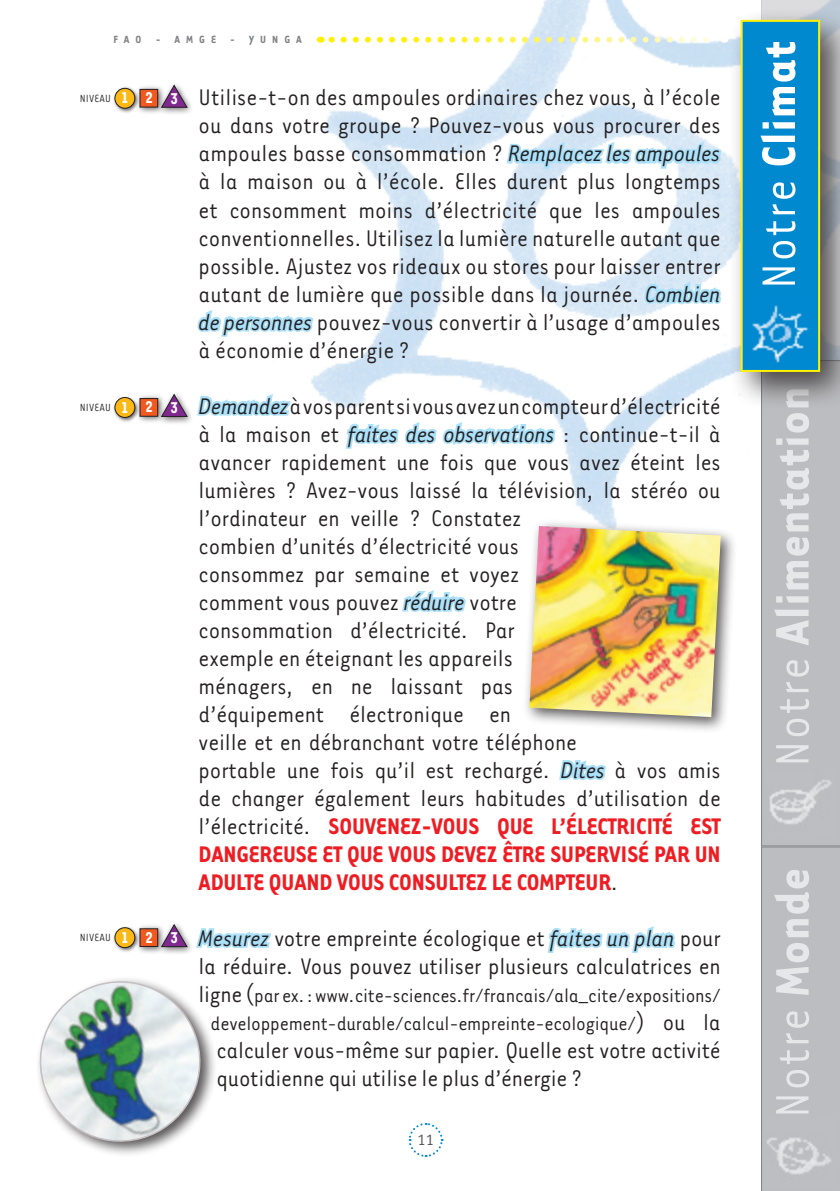
<style>
.page{position:relative;width:840px;height:1191px;background:#fff}
.page>*{position:absolute;margin:0;border:0;box-sizing:border-box;transform-origin:0 0}
.t1{font:700 54px "Tarzana Narrow";letter-spacing:.02em;color:#e6e7e9}
.t2{font:700 54px "Tarzana Narrow";letter-spacing:.02em;color:#fff}
.t3{font:54px "Tarzana Narrow";letter-spacing:.02em;color:#e6e7e9}
.IndentedTXTcat{font:26px/28px "Tarzana Narrow";letter-spacing:-.005em;color:#231f20}
.IndentedTXTcat-2{font:22px/28px "Tarzana Narrow";letter-spacing:-.01em;color:#231f20;text-align:center}
.Txt_introPage{font:700 18px "Tarzana Narrow";color:#fff}
.t4{font:16px "Officina Sans";color:#57585a}
.Txt_introPage-2{font:12px "Tarzana Narrow";color:#231f20}
.t5{font:700 12px "Tarzana Narrow";letter-spacing:.5em;color:#808285}
.s1{font-style:italic}
.s2{font-weight:700;color:#ee1d23}
.s3{font-size:26px}
.s4{font-weight:400}
.s5{font-weight:700}
</style>
<div class="page">
<img style="left:311px;top:0;width:415px;height:517px">
<svg style="left:761px;top:0;width:78px;height:1191px;background:#b3b4b7"></svg>
<div style="left:763px;top:1116px;width:72px;height:71px;background:#bcbdc0"></div>
<img style="left:767px;top:1138px;width:64px;height:36px">
<div style="left:726px;top:6px;width:113px;height:414px;background:#231f20;opacity:.75"></div>
<div style="left:740px;top:20px;width:79px;height:352px;background:#0089cf;border:2px solid #fff101"></div>
<img style="left:752px;top:305px;width:56px;height:58px">
<svg style="left:408px;top:1122px;width:35px;height:35px"></svg>
<svg style="left:331px;top:37px;width:386px;height:6px"></svg>
<svg style="left:504px;top:106px;width:219px;height:65px"></svg>
<svg style="left:641px;top:246px;width:82px;height:62px;background:#d2e9f7"></svg>
<svg style="left:197px;top:306px;width:118px;height:33px"></svg>
<svg style="left:203px;top:394px;width:88px;height:22px"></svg>
<svg style="left:343px;top:418px;width:214px;height:35px"></svg>
<svg style="left:402px;top:590px;width:64px;height:22px"></svg>
<svg style="left:559px;top:760px;width:47px;height:20px"></svg>
<svg style="left:203px;top:928px;width:68px;height:20px"></svg>
<svg style="left:547px;top:926px;width:129px;height:27px"></svg>
<div style="left:113px;top:396px;width:33px;height:33px;background:#231f20;opacity:.7"></div>
<div style="left:115px;top:397px;width:20px;height:20px;background:#fcb814;border-radius:50%"></div>
<div style="left:115px;top:397px;width:20px;height:20px;border:1px solid #231f20;border-radius:50%"></div>
<div style="left:135px;top:393px;width:38px;height:38px;background:#231f20;opacity:.7"></div>
<div style="left:140px;top:398px;width:18px;height:18px;background:#f15921"></div>
<div style="left:140px;top:398px;width:18px;height:18px;border:1px solid #231f20"></div>
<div style="left:156px;top:390px;width:47px;height:41px;background:#231f20;opacity:.7"></div>
<svg style="left:161px;top:394px;width:26px;height:23px"></svg>
<div style="left:113px;top:87px;width:33px;height:33px;background:#231f20;opacity:.7"></div>
<div style="left:115px;top:88px;width:20px;height:20px;background:#fcb814;border-radius:50%"></div>
<div style="left:115px;top:88px;width:20px;height:20px;border:1px solid #231f20;border-radius:50%"></div>
<div style="left:135px;top:84px;width:38px;height:38px;background:#231f20;opacity:.7"></div>
<div style="left:140px;top:89px;width:18px;height:18px;background:#f15921"></div>
<div style="left:140px;top:89px;width:18px;height:18px;border:1px solid #231f20"></div>
<div style="left:156px;top:81px;width:47px;height:41px;background:#231f20;opacity:.7"></div>
<svg style="left:161px;top:85px;width:26px;height:23px"></svg>
<div style="left:113px;top:926px;width:33px;height:33px;background:#231f20;opacity:.7"></div>
<div style="left:115px;top:927px;width:20px;height:20px;background:#fcb814;border-radius:50%"></div>
<div style="left:115px;top:927px;width:20px;height:20px;border:1px solid #231f20;border-radius:50%"></div>
<div style="left:135px;top:923px;width:38px;height:38px;background:#231f20;opacity:.7"></div>
<div style="left:140px;top:928px;width:18px;height:18px;background:#f15921"></div>
<div style="left:140px;top:928px;width:18px;height:18px;border:1px solid #231f20"></div>
<div style="left:156px;top:920px;width:47px;height:41px;background:#231f20;opacity:.7"></div>
<svg style="left:161px;top:924px;width:26px;height:23px"></svg>
<div style="left:520px;top:517px;width:225px;height:225px;background:#231f20;opacity:.75"></div>
<img style="left:529px;top:526px;width:191px;height:191px">
<svg style="left:38px;top:979px;width:170px;height:170px"></svg>
<p class="t5" style="left:113px;top:32px;width:190px">FAO - AMGE - YUNGA</p>
<p class="Txt_introPage-2" style="left:80px;top:91px;width:12px">Niveau</p>
<p class="Txt_introPage" style="left:121px;top:87px;width:9px">1</p>
<p class="Txt_introPage" style="left:145px;top:87px;width:9px">2</p>
<p class="Txt_introPage" style="left:170px;top:87px;width:9px">3</p>
<p class="Txt_introPage-2" style="left:80px;top:400px;width:12px">Niveau</p>
<p class="Txt_introPage" style="left:121px;top:396px;width:9px">1</p>
<p class="Txt_introPage" style="left:145px;top:396px;width:9px">2</p>
<p class="Txt_introPage" style="left:170px;top:396px;width:9px">3</p>
<p class="Txt_introPage-2" style="left:80px;top:930px;width:12px">Niveau</p>
<p class="Txt_introPage" style="left:121px;top:926px;width:9px">1</p>
<p class="Txt_introPage" style="left:145px;top:926px;width:9px">2</p>
<p class="Txt_introPage" style="left:170px;top:926px;width:9px">3</p>
<p class="IndentedTXTcat" style="left:198px;top:82px;width:523px;text-align:justify">Utilise-t-on des ampoules ordinaires chez vous, à l’école ou dans votre groupe ? Pouvez-vous vous procurer des ampoules basse consommation ? <span class="s1">Remplacez les ampoules </span>à la maison ou à l’école. Elles durent plus longtemps et consomment moins d’électricité que les ampoules conventionnelles. Utilisez la lumière naturelle autant que possible. Ajustez vos rideaux ou stores pour laisser entrer autant de lumière que possible dans la journée. <span class="s1">Combien de personnes</span> pouvez-vous convertir à l’usage d’ampoules à économie d’énergie ?</p>
<p class="IndentedTXTcat" style="left:198px;top:390px;width:523px"><span class="s1">Demandez</span> à vos parent si vous avez un compteur d’électricité à la maison et <span class="s1">faites des observations</span> : continue-t-il à avancer rapidement une fois que vous avez éteint les lumières ? Avez-vous laissé la télévision, la stéréo ou l’ordinateur en veille ? Constatez<br>combien d’unités d’électricité vous<br>consommez par semaine et voyez<br>comment vous pouvez <span class="s1">réduire</span> votre<br>consommation d’électricité. Par<br>exemple en éteignant les appareils<br>ménagers, en ne laissant pas<br>d’équipement électronique en<br>veille et en débranchant votre téléphone<br>portable une fois qu’il est rechargé. <span class="s1">Dites</span> à vos amis de changer également leurs habitudes d’utilisation de l’électricité. <span class="s2">SOUVENEZ-VOUS QUE L’ÉLECTRICITÉ EST DANGEREUSE ET QUE VOUS DEVEZ ÊTRE SUPERVISÉ PAR UN ADULTE QUAND VOUS CONSULTEZ LE COMPTEUR</span>.</p>
<p class="IndentedTXTcat" style="left:198px;top:922px;width:523px"><span class="s1">Mesurez</span> votre empreinte écologique et <span class="s1">faites un plan</span> pour la réduire. Vous pouvez utiliser plusieurs calculatrices en</p>
<p class="IndentedTXTcat-2" style="left:198px;top:980px;width:523px"><span class="s3">ligne (</span>par ex.: www.cite-sciences.fr/francais/ala_cite/expositions/ developpement-durable/calcul-empreinte-ecologique/<span class="s3">) ou la</span></p>
<p class="IndentedTXTcat" style="left:216px;top:1034px;width:505px">calculer vous-même sur papier. Quelle est votre activité quotidienne qui utilise le plus d’énergie ?</p>
<p class="t4" style="left:417px;top:1130px;width:17px">11</p>
<h1 class="t2" style="left:744px;top:289px;width:250px;rotate:-90deg"><span class="s4">Notre</span> Climat</h1>
<h1 class="t1" style="left:758px;top:767px;width:382px;rotate:-90deg"><span class="s4">Notre</span> Alimentation</h1>
<h1 class="t3" style="left:759px;top:1118px;width:252px;rotate:-90deg">Notre <span class="s5">Monde</span></h1>
</div>
